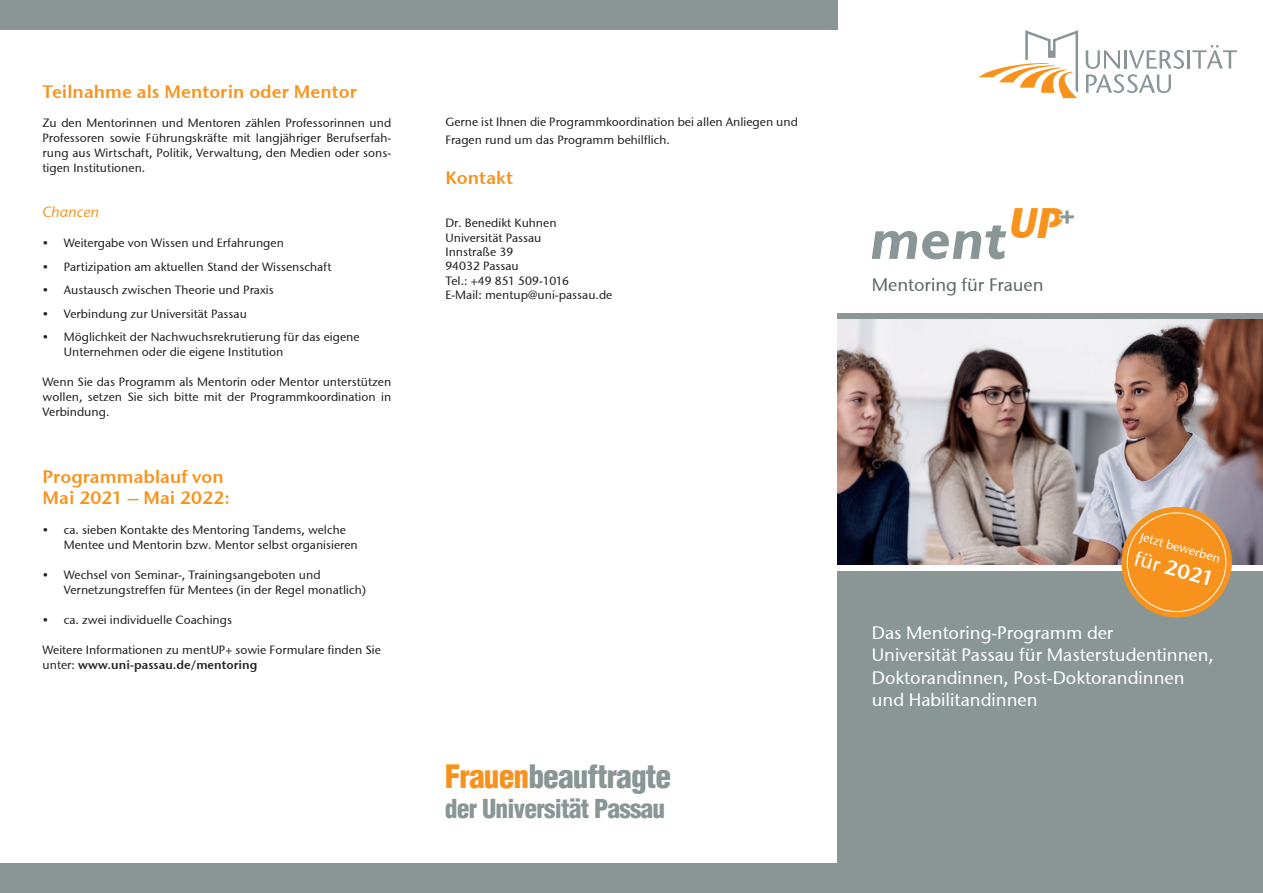
<style>
.page{position:relative;width:1263px;height:893px;background:#fff}
.page>*{position:absolute;margin:0;border:0;box-sizing:border-box;transform-origin:0 0}
.t1{font:italic 42.45px "Stone Sans ITCTT Bold";color:#f7931d}
.t2{font:900 condensed 31.5px "Helvetica";letter-spacing:-.03em;color:#8a9595}
.t3{font:900 condensed 25.5px "Helvetica";letter-spacing:-.03em;color:#8a9595}
.t4{font:24.3px "Blackoak Std";color:#8a9595}
.t5{font:20.85px "Stone Sans Semi ITCTT";color:#fff}
.t6{font:18px/22.5px "Stone Sans ITCTT Medium";color:#fff}
.t7{font:18px "Stone Sans Semi ITCTT";letter-spacing:.005em;color:#f7931d}
.t8{font:18px "Stone Sans ITCTT Medium";color:#5d6966}
.t9{font:italic 15px "Stone Sans ITCTT Medium";letter-spacing:.005em;color:#f7931d}
.t10{font:12.45px "Stone Sans ITCTT Medium";color:#fff}
.t11{font:12px/15px "Stone Sans ITCTT Medium";letter-spacing:.005em;color:#231f20}
.t12{font:12px "Stone Sans ITCTT Medium";letter-spacing:-.015em;color:#231f20}
.s1{font-family:"Stone Sans Semi ITCTT"}
.s2{color:#f7931d}
.s3{font-family:"Stone Sans ITCTT Medium"}
</style>
<div class="page">
<div style="left:838px;top:357px;width:425px;height:536px;background:#8a9595"></div>
<img style="left:838px;top:319px;width:425px;height:246px">
<svg style="left:1086px;top:50px;width:98px;height:43px"></svg>
<hr style="left:1187px;top:50px;width:3px;height:19px;background:#8a9595">
<svg style="left:1192px;top:45px;width:45px;height:24px"></svg>
<svg style="left:979px;top:30px;width:99px;height:68px"></svg>
<div style="left:0;top:0;width:838px;height:30px;background:#8a9595"></div>
<div style="left:0;top:863px;width:848px;height:30px;background:#8a9595"></div>
<div style="left:838px;top:313px;width:425px;height:6px;background:#8a9595"></div>
<div style="left:838px;top:565px;width:425px;height:6px;background:#fff"></div>
<svg style="left:872px;top:226px;width:134px;height:33px"></svg>
<svg style="left:1115px;top:501px;width:123px;height:117px"></svg>
<p class="t7" style="left:43px;top:80px;width:316px">Teilnahme als Mentorin oder Mentor</p>
<p class="t11" style="left:43px;top:115px;width:350px;text-align:justify">Zu den Mentorinnen und Mentoren zählen Professorinnen und Professoren sowie Führungskräfte mit langjähriger Berufserfah&shy;rung aus Wirtschaft, Politik, Verwaltung, den Medien oder sons&shy;tigen Institutionen.</p>
<p class="t9" style="left:43px;top:203px;width:58px">Chancen</p>
<p class="t11" style="left:43px;top:235px;width:243px">• Weitergabe von Wissen und Erfahrungen</p>
<p class="t11" style="left:43px;top:259px;width:290px">• Partizipation am aktuellen Stand der Wissenschaft</p>
<p class="t11" style="left:43px;top:282px;width:233px">• Austausch zwischen Theorie und Praxis</p>
<p class="t11" style="left:43px;top:306px;width:206px">• Verbindung zur Universität Passau</p>
<p class="t11" style="left:64px;top:329px;width:297px;text-indent:-21px">• Möglichkeit der Nachwuchsrekrutierung für das eigene<br>Unternehmen oder die eigene Institution</p>
<p class="t11" style="left:43px;top:374px;width:350px;text-align:justify">Wenn Sie das Programm als Mentorin oder Mentor unterstützen wollen, setzen Sie sich bitte mit der Programmkoordination in Verbindung.</p>
<p class="t7" style="left:43px;top:465px;width:183px">Programmablauf von</p>
<p class="t7" style="left:43px;top:487px;width:189px">Mai 2021 – Mai 2022:</p>
<p class="t11" style="left:64px;top:522px;width:296px;text-indent:-21px">• ca. sieben Kontakte des Mentoring Tandems, welche<br>Mentee und Mentorin bzw. Mentor selbst organisieren</p>
<p class="t11" style="left:64px;top:567px;width:304px;text-indent:-21px">• Wechsel von Seminar-, Trainingsangeboten und<br>Vernetzungstreffen für Mentees (in der Regel monatlich)</p>
<p class="t11" style="left:43px;top:612px;width:191px">• ca. zwei individuelle Coachings</p>
<p class="t11" style="left:43px;top:642px;width:340px">Weitere Informationen zu mentUP+ sowie Formulare finden Sie unter: <span class="s1">www.uni-passau.de/mentoring</span></p>
<p class="t11" style="left:445px;top:113px;width:354px;line-height:18px">Gerne ist Ihnen die Programmkoordination bei allen Anliegen und<br>Fragen rund um das Programm behilflich.</p>
<p class="t7" style="left:445px;top:166px;width:69px">Kontakt</p>
<p class="t11" style="left:445px;top:215px;width:113px">Dr. Benedikt Kuhnen</p>
<p class="t11" style="left:445px;top:230px;width:97px">Universität Passau</p>
<p class="t11" style="left:445px;top:244px;width:69px">Innstraße 39</p>
<p class="t11" style="left:445px;top:259px;width:75px">94032 Passau</p>
<p class="t12" style="left:445px;top:273px;width:125px">Tel.: +49 851 509-1016</p>
<p class="t11" style="left:445px;top:287px;width:168px">E-Mail: mentup@uni-passau.de</p>
<p class="t2" style="left:445px;top:757px;width:228px"><span class="s2">Frauen</span>beauftragte</p>
<p class="t3" style="left:445px;top:793px;width:222px">der Universität Passau</p>
<p class="t1" style="left:1008px;top:198px;width:56px">UP</p>
<p class="t4" style="left:1059px;top:199px;width:18px">+</p>
<p class="t8" style="left:872px;top:274px;width:173px">Mentoring für Frauen</p>
<p class="t10" style="left:1142px;top:529px;width:84px;rotate:16deg">Jetzt bewerben</p>
<p class="t5" style="left:1138px;top:545px;width:83px;rotate:15deg"><span class="s3">für</span> 2021</p>
<p class="t6" style="left:872px;top:621px;width:343px">Das Mentoring-Programm der<br>Universität Passau für Masterstudentinnen,<br>Doktorandinnen, Post-Doktorandinnen</p>
<p class="t6" style="left:872px;top:689px;width:167px">und Habilitandinnen</p>
</div>
